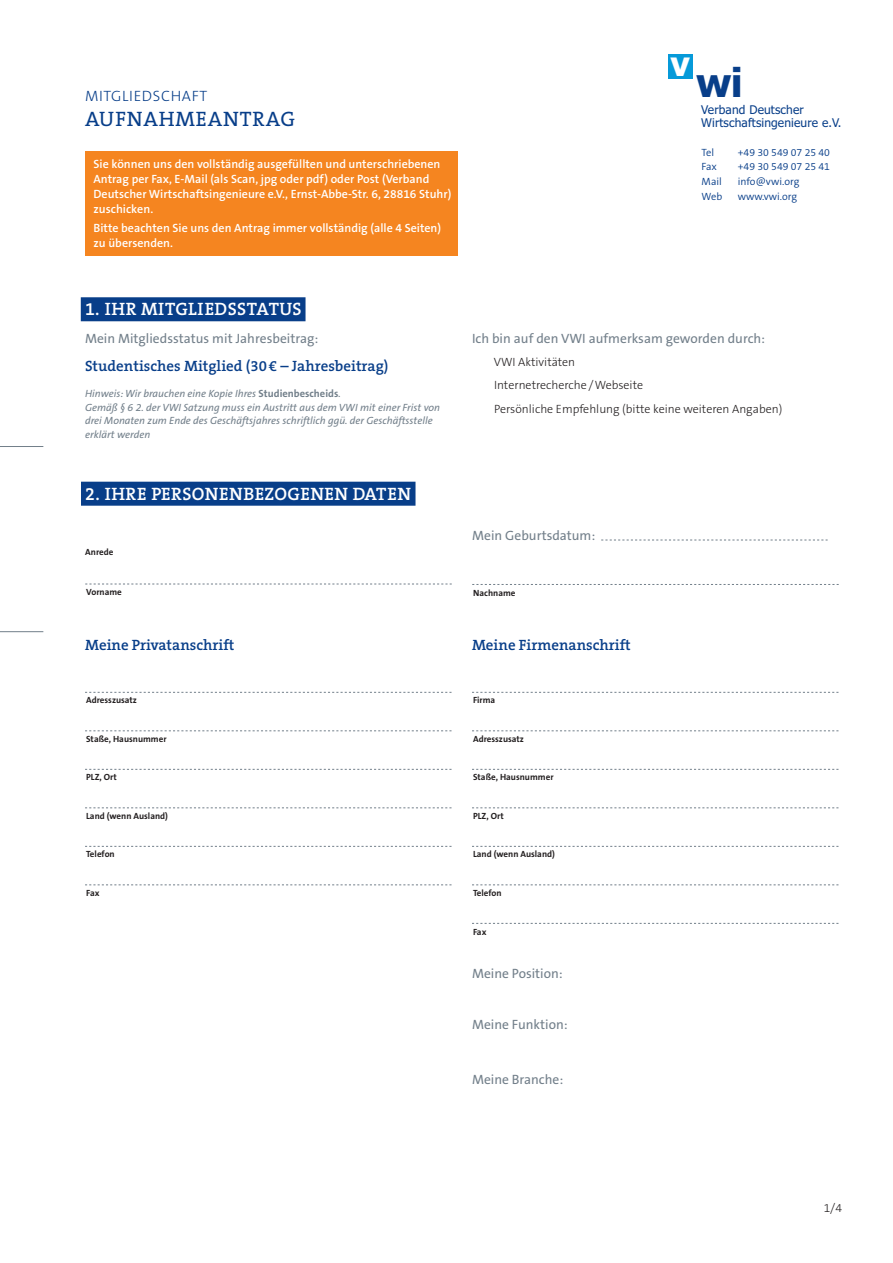
<style>
.page{position:relative;width:893px;height:1263px;background:#fff}
.page>*{position:absolute;margin:0;border:0;box-sizing:border-box;transform-origin:0 0}
.t1{font:700 39.75px "Tahoma";color:#083e89}
.t2{font:700 33.75px "Tahoma";color:#fff}
.t3{font:21px "The Serif B5 Plain";letter-spacing:.04em;color:#083e89}
.t4{font:600 18px "The Serif B6";letter-spacing:.02em;color:#fff}
.t5{font:600 15px "The Serif B6";color:#083e89}
.t6{font:300 15px "The Sans B3";letter-spacing:.04em;color:#083e89}
.t7{font:13.5px "The Sans B5 Plain";color:#727f8a}
.t8{font:600 12px/15px "The Sans B6";color:#fff}
.t9{font:300 12px/23.5px "The Sans B3";color:#231f20}
.t10{font:12px/12.8px "Tahoma";letter-spacing:.01em;color:#083e89}
.t11{font:italic 10.5px/13.5px "The Sans B5 Plain";color:#727f8a}
.t12{font:300 10.5px "The Sans B4";color:#083e89}
.t13{font:700 9px "The Sans B7";color:#231f20}
.s1{font-family:"The Sans B7";font-weight:700;font-style:normal}
</style>
<div class="page">
<hr style="left:0;top:446px;width:43px;height:1px;background:#727f8a">
<hr style="left:0;top:631px;width:43px;height:1px;background:#727f8a">
<div style="left:668px;top:54px;width:25px;height:25px;background:#069ad9"></div>
<div style="left:81px;top:297px;width:225px;height:24px;background:#083e89"></div>
<div style="left:81px;top:482px;width:334px;height:24px;background:#083e89"></div>
<svg style="left:85px;top:584px;width:367px;height:1px"></svg>
<svg style="left:601px;top:540px;width:227px;height:1px"></svg>
<svg style="left:472px;top:584px;width:367px;height:1px"></svg>
<svg style="left:85px;top:692px;width:367px;height:1px"></svg>
<svg style="left:85px;top:730px;width:367px;height:1px"></svg>
<svg style="left:85px;top:769px;width:367px;height:1px"></svg>
<svg style="left:85px;top:807px;width:367px;height:1px"></svg>
<svg style="left:85px;top:846px;width:367px;height:1px"></svg>
<svg style="left:85px;top:884px;width:367px;height:1px"></svg>
<svg style="left:472px;top:692px;width:366px;height:1px"></svg>
<svg style="left:472px;top:730px;width:366px;height:1px"></svg>
<svg style="left:472px;top:769px;width:366px;height:1px"></svg>
<svg style="left:472px;top:807px;width:366px;height:1px"></svg>
<svg style="left:472px;top:846px;width:366px;height:1px"></svg>
<svg style="left:472px;top:884px;width:366px;height:1px"></svg>
<svg style="left:472px;top:923px;width:366px;height:1px"></svg>
<div style="left:85px;top:151px;width:372px;height:105px;background:#f58520"></div>
<p class="t6" style="left:85px;top:88px;width:124px">MITGLIEDSCHAFT</p>
<h3 class="t3" style="left:85px;top:108px;width:211px">AUFNAHMEANTRAG</h3>
<p class="t8" style="left:94px;top:157px;width:359px">Sie können uns den vollständig ausgefüllten und unterschriebenen Antrag per Fax, E-Mail (als Scan, jpg oder pdf) oder Post (Verband Deutscher Wirtschaftsingenieure e.V., Ernst-Abbe-Str. 6, 28816 Stuhr) zuschicken.</p>
<p class="t8" style="left:94px;top:221px;width:349px">Bitte beachten Sie uns den Antrag immer vollständig (alle 4 Seiten) zu übersenden.</p>
<h2 class="t2" style="left:670px;top:40px;width:21px">v</h2>
<h1 class="t1" style="left:696px;top:55px;width:48px">wi</h1>
<p class="t10" style="left:701px;top:103px;width:142px">Verband Deutscher<br>Wirtschaftsingenieure e.V.</p>
<p class="t12" style="left:702px;top:147px;width:14px">Tel</p>
<p class="t12" style="left:738px;top:147px;width:94px">+49 30 549 07 25 40</p>
<p class="t12" style="left:702px;top:161px;width:17px">Fax</p>
<p class="t12" style="left:738px;top:161px;width:94px">+49 30 549 07 25 41</p>
<p class="t12" style="left:702px;top:176px;width:22px">Mail</p>
<p class="t12" style="left:738px;top:176px;width:63px">info@vwi.org</p>
<p class="t12" style="left:702px;top:191px;width:22px">Web</p>
<p class="t12" style="left:738px;top:191px;width:61px">www.vwi.org</p>
<h3 class="t4" style="left:85px;top:300px;width:218px">1. IHR MITGLIEDSSTATUS</h3>
<p class="t7" style="left:85px;top:332px;width:235px">Mein Mitgliedsstatus mit Jahresbeitrag:</p>
<p class="t5" style="left:85px;top:358px;width:305px">Studentisches Mitglied (30 € – Jahresbeitrag)</p>
<p class="t11" style="left:85px;top:387px;width:357px">Hinweis: Wir brauchen eine Kopie Ihres <span class="s1">Studienbescheids</span>.<br>Gemäß § 6 2. der VWI Satzung muss ein Austritt aus dem VWI mit einer Frist von drei Monaten zum Ende des Geschäftsjahres schriftlich ggü. der Geschäftsstelle erklärt werden</p>
<h3 class="t4" style="left:85px;top:484px;width:327px">2. IHRE PERSONENBEZOGENEN DATEN</h3>
<p class="t13" style="left:85px;top:547px;width:30px">Anrede</p>
<p class="t13" style="left:86px;top:587px;width:37px">Vorname</p>
<p class="t5" style="left:85px;top:637px;width:151px">Meine Privatanschrift</p>
<p class="t13" style="left:86px;top:696px;width:52px">Adresszusatz</p>
<p class="t13" style="left:86px;top:734px;width:82px">Staße, Hausnummer</p>
<p class="t13" style="left:86px;top:773px;width:32px">PLZ, Ort</p>
<p class="t13" style="left:86px;top:811px;width:83px">Land (wenn Ausland)</p>
<p class="t13" style="left:86px;top:850px;width:30px">Telefon</p>
<p class="t13" style="left:86px;top:888px;width:15px">Fax</p>
<p class="t7" style="left:472px;top:332px;width:295px">Ich bin auf den VWI aufmerksam geworden durch:</p>
<p class="t9" style="left:494px;top:350px;width:290px">VWI Aktivitäten<br>Internetrecherche/Webseite<br>Persönliche Empfehlung (bitte keine weiteren Angaben)</p>
<p class="t7" style="left:472px;top:529px;width:125px">Mein Geburtsdatum:</p>
<p class="t13" style="left:473px;top:588px;width:44px">Nachname</p>
<p class="t5" style="left:472px;top:637px;width:160px">Meine Firmenanschrift</p>
<p class="t13" style="left:473px;top:696px;width:24px">Firma</p>
<p class="t13" style="left:473px;top:734px;width:52px">Adresszusatz</p>
<p class="t13" style="left:473px;top:773px;width:82px">Staße, Hausnummer</p>
<p class="t13" style="left:473px;top:811px;width:32px">PLZ, Ort</p>
<p class="t13" style="left:473px;top:850px;width:83px">Land (wenn Ausland)</p>
<p class="t13" style="left:473px;top:888px;width:30px">Telefon</p>
<p class="t13" style="left:473px;top:927px;width:15px">Fax</p>
<p class="t7" style="left:472px;top:966px;width:92px">Meine Position:</p>
<p class="t7" style="left:472px;top:1017px;width:97px">Meine Funktion:</p>
<p class="t7" style="left:472px;top:1073px;width:93px">Meine Branche:</p>
<p class="t9" style="left:824px;top:1197px;width:20px">1/4</p>
</div>
